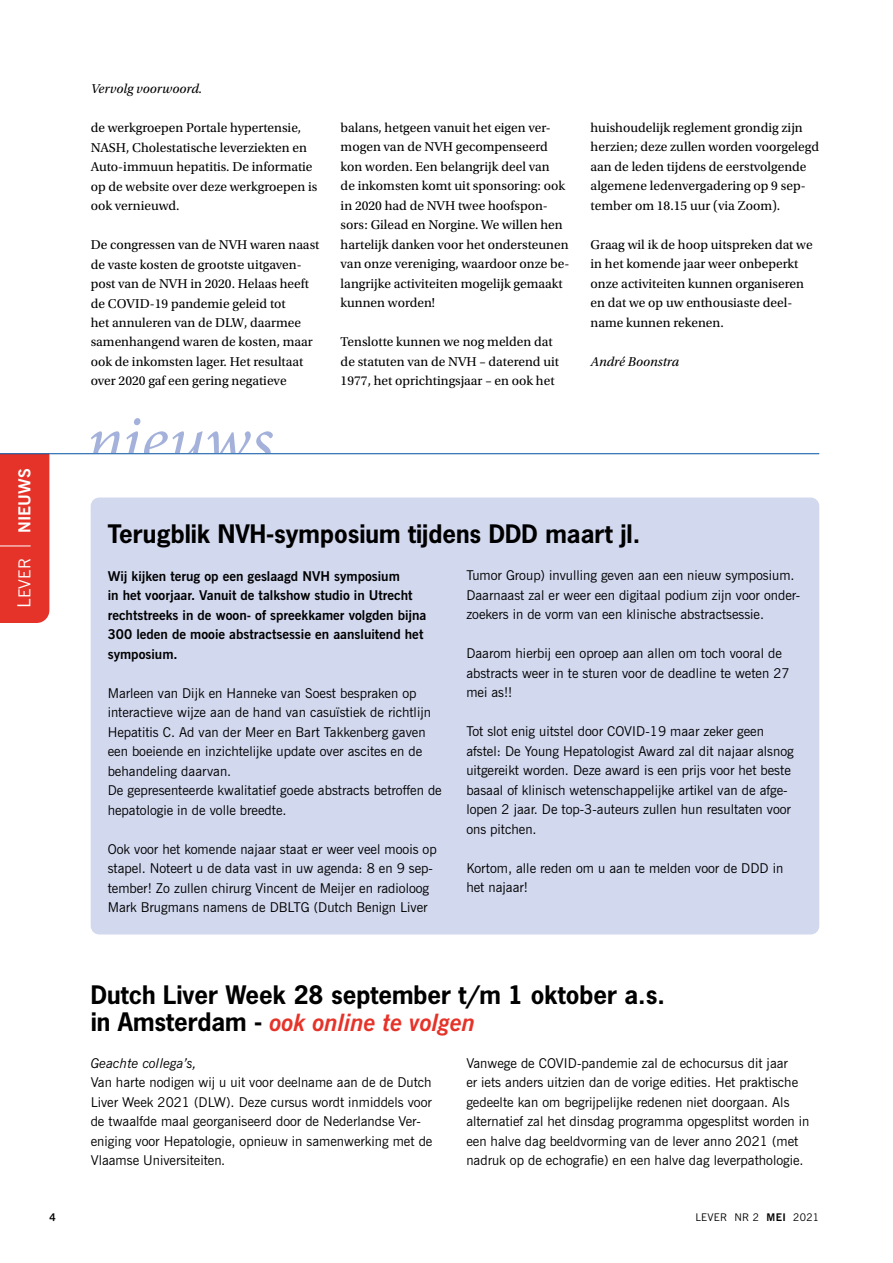
<style>
.page{position:relative;width:893px;height:1263px;background:#fff}
.page>*{position:absolute;margin:0;border:0;box-sizing:border-box;transform-origin:0 0}
.t1{font:italic 69px "Minion Pro";letter-spacing:-.005em;color:#a4b2db}
.t2{font:700 24px "News Gothic";color:#000}
.t3{font:italic 700 24px "News Gothic BT";color:#e63329}
.t4{font:700 16.5px "News Gothic BT";letter-spacing:.005em;color:#fff}
.t5{font:16.5px "News Gothic BT";color:#fff}
.t6{font:13.5px/19.5px "News Gothic BT";color:#000}
.t7{font:13.5px/19.5px "Utopia Std";color:#000}
.t8{font:700 13.5px/19.5px "News Gothic BT";color:#000}
.t9{font:italic 13.5px "Utopia Std";color:#000}
.t10{font:italic 13.5px "News Gothic BT";color:#000}
.t11{font:10.5px "News Gothic BT";letter-spacing:.03em;color:#000}
.t12{font:700 10.5px "News Gothic BT";color:#000}
.s1{font-size:18px}
.s2{font-family:"News Gothic";font-style:normal;color:#000}
.s3{font-weight:700}
</style>
<div class="page">
<div style="left:0;top:454px;width:49px;height:169px;background:#e63329"></div>
<hr style="left:0;top:546px;width:31px;height:1px;background:#fff">
<hr style="left:0;top:453px;width:819px;height:1px;background:#0053a1">
<div style="left:91px;top:497px;width:728px;height:437px;background:#d2d8ee;border-radius:9px"></div>
<p class="t4" style="left:15px;top:533px;width:66px;rotate:-90deg">NIEUWS</p>
<p class="t5" style="left:15px;top:607px;width:50px;rotate:-90deg"><span class="s1">L</span>EVER</p>
<p class="t9" style="left:91px;top:81px;width:113px">Vervolg voorwoord.</p>
<p class="t7" style="left:91px;top:118px;width:228px">de werkgroepen Portale hypertensie, NASH, Cholestatische leverziekten en Auto-immuun hepatitis. De informatie op de website over deze werkgroepen is ook vernieuwd.</p>
<p class="t7" style="left:91px;top:235px;width:230px">De congressen van de NVH waren naast de vaste kosten de grootste uitgaven&shy;post van de NVH in 2020. Helaas heeft de COVID-19 pandemie geleid tot<br>het annuleren van de DLW, daarmee samenhangend waren de kosten, maar ook de inkomsten lager. Het resultaat over 2020 gaf een gering negatieve</p>
<h1 class="t1" style="left:87px;top:393px;width:188px">nieuws</h1>
<p class="t7" style="left:341px;top:118px;width:230px">balans, hetgeen vanuit het eigen ver&shy;mogen van de NVH gecompenseerd kon worden. Een belangrijk deel van<br>de inkomsten komt uit sponsoring: ook in 2020 had de NVH twee hoofspon&shy;sors: Gilead en Norgine. We willen hen hartelijk danken voor het ondersteunen van onze vereniging, waardoor onze be&shy;langrijke activiteiten mogelijk gemaakt kunnen worden!</p>
<p class="t7" style="left:341px;top:332px;width:220px">Tenslotte kunnen we nog melden dat de statuten van de NVH – daterend uit<br>1977, het oprichtingsjaar – en ook het</p>
<p class="t7" style="left:591px;top:118px;width:230px">huishoudelijk reglement grondig zijn herzien; deze zullen worden voorgelegd aan de leden tijdens de eerstvolgende algemene ledenvergadering op 9 sep&shy;tember om 18.15 uur (via Zoom).</p>
<p class="t7" style="left:591px;top:235px;width:224px">Graag wil ik de hoop uitspreken dat we in het komende jaar weer onbeperkt onze activiteiten kunnen organiseren en dat we op uw enthousiaste deel&shy;name kunnen rekenen.</p>
<p class="t9" style="left:591px;top:354px;width:90px">André Boonstra</p>
<h2 class="t2" style="left:108px;top:518px;width:534px">Terugblik NVH-symposium tijdens DDD maart jl.</h2>
<p class="t8" style="left:108px;top:566px;width:320px">Wij kijken terug op een geslaagd NVH symposium<br>in het voorjaar. Vanuit de talkshow studio in Utrecht rechtstreeks in de woon- of spreekkamer volgden bijna 300 leden de mooie abstractsessie en aansluitend het symposium.</p>
<p class="t6" style="left:108px;top:683px;width:336px">Marleen van Dijk en Hanneke van Soest bespraken op interactieve wijze aan de hand van casuïstiek de richtlijn Hepatitis C. Ad van der Meer en Bart Takkenberg gaven een boeiende en inzichtelijke update over ascites en de behandeling daarvan.<br>De gepresenteerde kwalitatief goede abstracts betroffen de hepatologie in de volle breedte.</p>
<p class="t6" style="left:108px;top:839px;width:330px">Ook voor het komende najaar staat er weer veel moois op stapel. Noteert u de data vast in uw agenda: 8 en 9 sep&shy;tember! Zo zullen chirurg Vincent de Meijer en radioloog Mark Brugmans namens de DBLTG (Dutch Benign Liver</p>
<p class="t6" style="left:466px;top:566px;width:336px">Tumor Group) invulling geven aan een nieuw symposium.<br>Daarnaast zal er weer een digitaal podium zijn voor onder&shy;zoekers in de vorm van een klinische abstractsessie.</p>
<p class="t6" style="left:466px;top:644px;width:325px">Daarom hierbij een oproep aan allen om toch vooral de abstracts weer in te sturen voor de deadline te weten 27 mei as!!</p>
<p class="t6" style="left:466px;top:722px;width:329px">Tot slot enig uitstel door COVID-19 maar zeker geen afstel: De Young Hepatologist Award zal dit najaar alsnog uitgereikt worden. Deze award is een prijs voor het beste basaal of klinisch wetenschappelijke artikel van de afge&shy;lopen 2 jaar. De top-3-auteurs zullen hun resultaten voor ons pitchen.</p>
<p class="t6" style="left:466px;top:858px;width:318px">Kortom, alle reden om u aan te melden voor de DDD in het najaar!</p>
<h2 class="t2" style="left:91px;top:979px;width:576px">Dutch Liver Week 28 september t/m 1 oktober a.s.</h2>
<h2 class="t3" style="left:91px;top:1008px;width:386px"><span class="s2">in Amsterdam -</span> ook online te volgen</h2>
<p class="t10" style="left:91px;top:1055px;width:108px">Geachte collega’s,</p>
<p class="t6" style="left:91px;top:1073px;width:343px">Van harte nodigen wij u uit voor deelname aan de de Dutch Liver Week 2021 (DLW). Deze cursus wordt inmiddels voor de twaalfde maal georganiseerd door de Nederlandse Ver&shy;eniging voor Hepatologie, opnieuw in samenwerking met de Vlaamse Universiteiten.</p>
<p class="t6" style="left:466px;top:1053px;width:345px">Vanwege de COVID-pandemie zal de echocursus dit jaar<br>er iets anders uitzien dan de vorige edities. Het praktische gedeelte kan om begrijpelijke redenen niet doorgaan. Als alternatief zal het dinsdag programma opgesplitst worden in een halve dag beeldvorming van de lever anno 2021 (met nadruk op de echografie) en een halve dag leverpathologie.</p>
<p class="t12" style="left:50px;top:1211px;width:8px">4</p>
<p class="t11" style="left:695px;top:1211px;width:125px">LEVER NR 2 <span class="s3">MEI</span> 2021</p>
</div>
